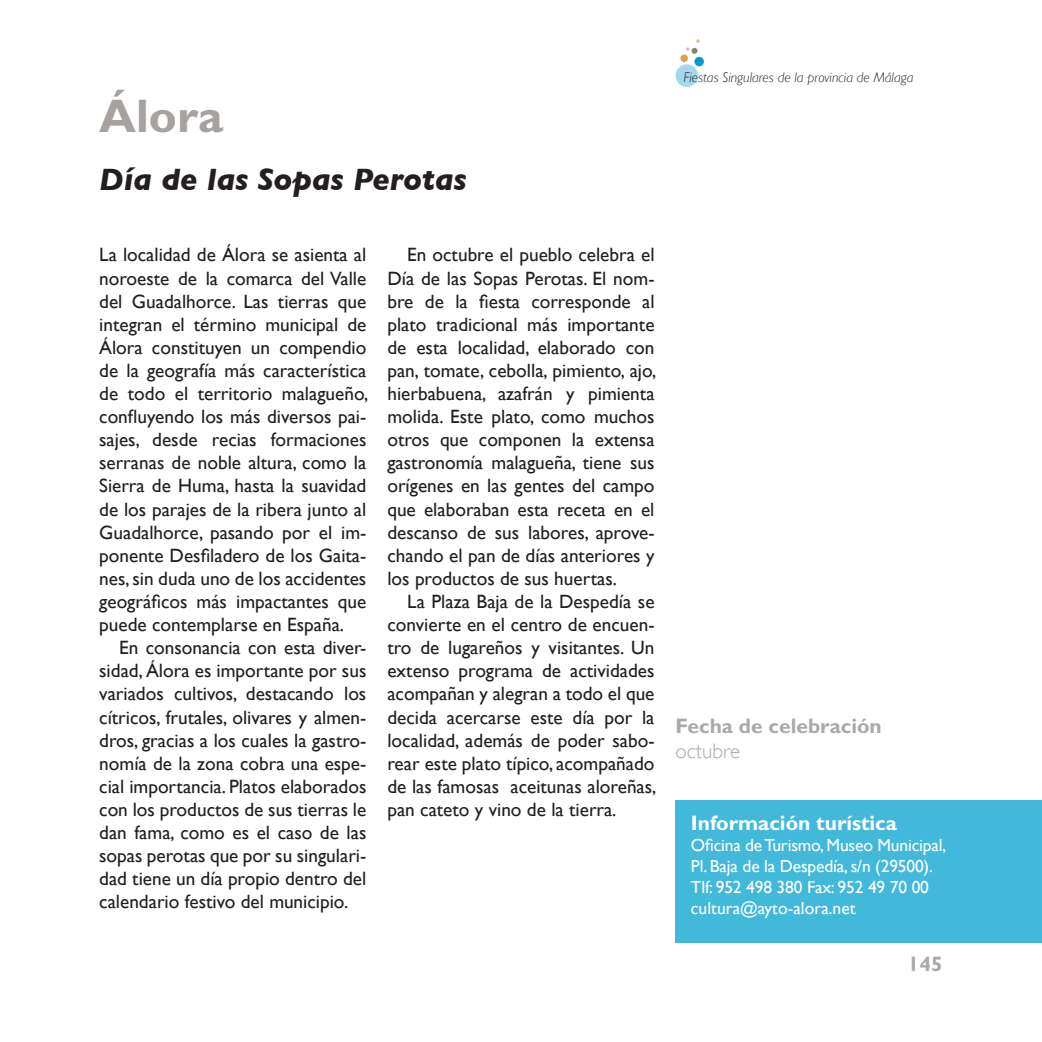
<style>
.page{position:relative;width:1042px;height:1042px;background:#fff}
.page>*{position:absolute;margin:0;border:0;box-sizing:border-box;transform-origin:0 0}
.t1{font:700 47.25px "Gill Sans";color:#a7a2a0}
.t2{font:italic 700 31.5px "Gill Sans";color:#231f20}
.t3{font:700 21px "Gill Sans";color:#a8a9ad}
.t4{font:700 21px "Gill Sans";color:#fff}
.t5{font:300 21px "Gill Sans";color:#a8a9ad}
.t6{font:19.25px/23.1px "Gill Sans";color:#231f20;text-align:justify}
.t7{font:17.5px/21px "Gill Sans";letter-spacing:-.01em;color:#fff}
.t8{font:italic 300 14px "Gill Sans";color:#231f20}
</style>
<div class="page">
<div style="left:675px;top:801px;width:366px;height:142px;background:#42b9db"></div>
<div style="left:680px;top:55px;width:8px;height:7px;background:#de9d4d;border-radius:50%"></div>
<div style="left:694px;top:57px;width:10px;height:9px;background:#009bc8;border-radius:50%"></div>
<div style="left:675px;top:64px;width:23px;height:23px;background:#a4d8ec;border-radius:50%"></div>
<svg style="left:686px;top:39px;width:14px;height:15px"></svg>
<h1 class="t1" style="left:99px;top:99px;width:126px">Álora</h1>
<h2 class="t2" style="left:99px;top:161px;width:369px">Día de las Sopas Perotas</h2>
<p class="t6" style="left:99px;top:243px;width:270px">La localidad de Álora se asienta al noroeste de la comarca del Valle del Guadalhorce. Las tierras que integran el término municipal de Álora constituyen un compendio de la geografía más característica de todo el territorio malagueño, confluyendo los más diversos pai&shy;sajes, desde recias formaciones serranas de noble altura, como la Sierra de Huma, hasta la suavidad de los parajes de la ribera junto al Guadalhorce, pasando por el im&shy;ponente Desfiladero de los Gaita&shy;nes, sin duda uno de los accidentes geográficos más impactantes que puede contemplarse en España.</p>
<p class="t6" style="left:99px;top:636px;width:269px;text-indent:20px">En consonancia con esta diver&shy;sidad, Álora es importante por sus variados cultivos, destacando los cítricos, frutales, olivares y almen&shy;dros, gracias a los cuales la gastro&shy;nomía de la zona cobra una espe&shy;cial importancia. Platos elaborados con los productos de sus tierras le dan fama, como es el caso de las sopas perotas que por su singulari&shy;dad tiene un día propio dentro del calendario festivo del municipio.</p>
<p class="t6" style="left:387px;top:243px;width:270px;text-indent:20px">En octubre el pueblo celebra el Día de las Sopas Perotas. El nom&shy;bre de la fiesta corresponde al plato tradicional más importante de esta localidad, elaborado con pan, tomate, cebolla, pimiento, ajo, hierbabuena, azafrán y pimienta molida. Este plato, como muchos otros que componen la extensa gastronomía malagueña, tiene sus orígenes en las gentes del campo que elaboraban esta receta en el descanso de sus labores, aprove&shy;chando el pan de días anteriores y los productos de sus huertas.</p>
<p class="t6" style="left:387px;top:590px;width:271px;text-indent:20px">La Plaza Baja de la Despedía se convierte en el centro de encuen&shy;tro de lugareños y visitantes. Un extenso programa de actividades acompañan y alegran a todo el que decida acercarse este día por la localidad, además de poder sabo&shy;rear este plato típico, acompañado de las famosas aceitunas aloreñas, pan cateto y vino de la tierra.</p>
<p class="t8" style="left:683px;top:69px;width:231px">Fiestas Singulares de la provincia de Málaga</p>
<p class="t3" style="left:675px;top:718px;width:208px">Fecha de celebración</p>
<p class="t5" style="left:675px;top:739px;width:66px">octubre</p>
<p class="t4" style="left:691px;top:815px;width:207px">Información turística</p>
<p class="t7" style="left:691px;top:834px;width:257px">Oficina de Turismo, Museo Municipal,<br>Pl. Baja de la Despedía, s/n (29500).<br>Tlf: 952 498 380 Fax: 952 49 70 00 cultura@ayto-alora.net</p>
<p class="t3" style="left:908px;top:956px;width:36px">145</p>
</div>
